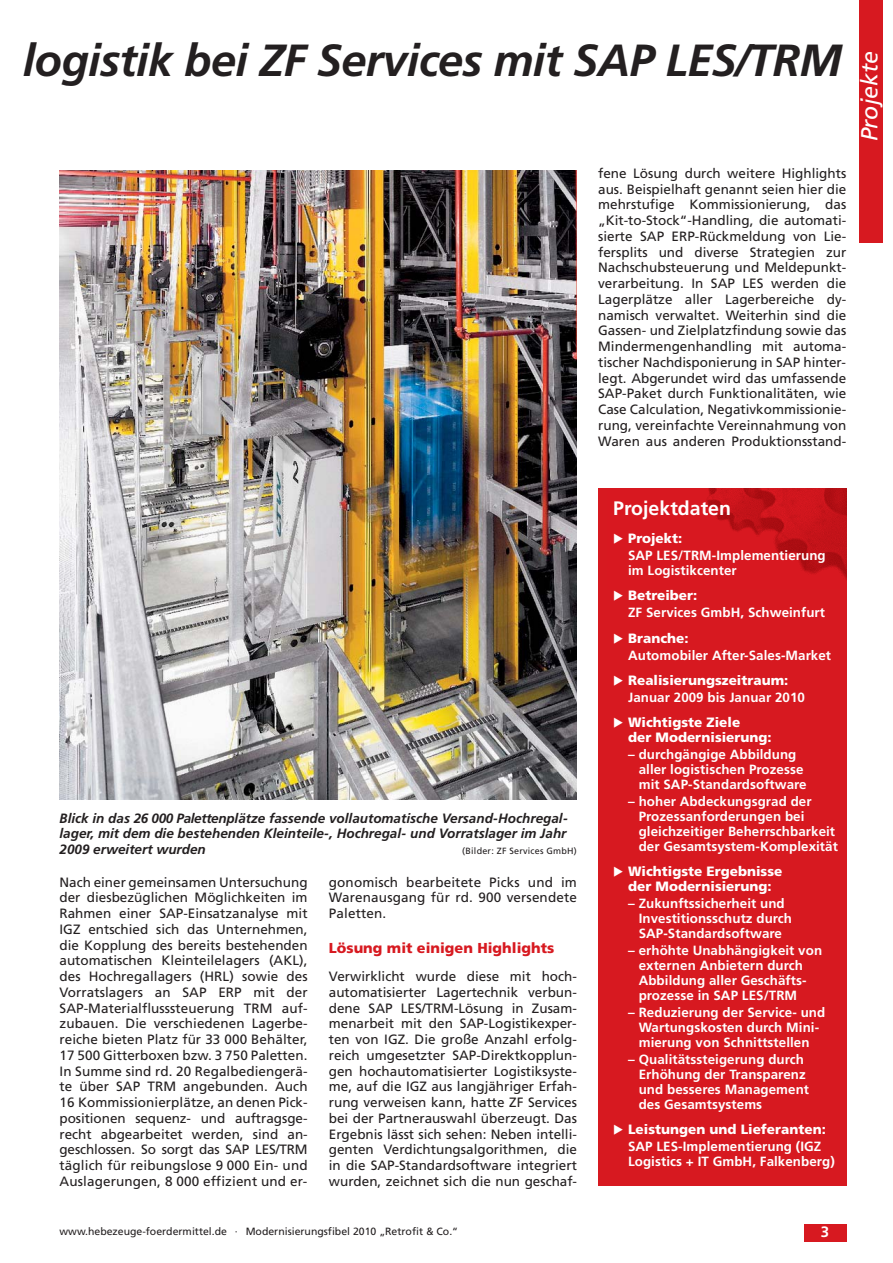
<style>
.page{position:relative;width:893px;height:1263px;background:#fff}
.page>*{position:absolute;margin:0;border:0;box-sizing:border-box;transform-origin:0 0}
.t1{font:italic 700 45px "Frutiger LT Std";letter-spacing:-.015em;color:#231f20}
.t2{font:italic 23.25px "Frutiger LT Std";color:#fff}
.t3{font:700 19.5px "Frutiger LT Std";color:#fff}
.t4{font:700 15px "Frutiger LT Std";color:#fff}
.t5{font:900 14.4px "Frutiger LT Std";color:#d71920}
.t6{font:13.5px/15.8px "Frutiger LT Std";color:#231f20;text-align:justify}
.t7{font:italic 700 13.5px/15.8px "Frutiger LT Std";color:#231f20;text-align:justify}
.t8{font:900 13.5px/15px "Frutiger LT Std";color:#fff}
.t9{font:700 13.35px/15px "Frutiger LT Std";letter-spacing:.005em;color:#fff}
.t10{font:10.5px "Frutiger LT Std";color:#231f20}
.t11{font:9px "Frutiger LT Std";letter-spacing:.025em;color:#231f20}
</style>
<div class="page">
<div style="left:859px;top:0;width:23px;height:242px;background:#d71920"></div>
<div style="left:804px;top:1225px;width:42px;height:17px;background:#d71920"></div>
<div style="left:598px;top:489px;width:248px;height:697px;background:#d71920"></div>
<img style="left:707px;top:489px;width:139px;height:90px">
<img style="left:60px;top:170px;width:517px;height:629px">
<h1 class="t1" style="left:23px;top:43px;width:820px">logistik bei ZF Services mit SAP LES/TRM</h1>
<p class="t6" style="left:598px;top:166px;width:250px">fene Lösung durch weitere Highlights aus. Beispielhaft genannt seien hier die mehrstufige Kommissionierung, das „Kit-to-Stock“-Handling, die automati&shy;sierte SAP ERP-Rückmeldung von Lie&shy;fersplits und diverse Strategien zur Nachschubsteuerung und Meldepunkt&shy;verarbeitung. In SAP LES werden die Lagerplätze aller Lagerbereiche dy&shy;namisch verwaltet. Weiterhin sind die Gassen- und Zielplatzfindung sowie das Mindermengenhandling mit automa&shy;tischer Nachdisponierung in SAP hinter&shy;legt. Abgerundet wird das umfassende SAP-Paket durch Funktionalitäten, wie Case Calculation, Negativkommissionie&shy;rung, vereinfachte Vereinnahmung von Waren aus anderen Produktionsstand-</p>
<h2 class="t2" style="left:858px;top:141px;width:92px;rotate:-90deg">Projekte</h2>
<h3 class="t3" style="left:613px;top:501px;width:119px">Projektdaten</h3>
<p class="t8" style="left:613px;top:532px;width:71px">◆ Projekt:</p>
<p class="t9" style="left:628px;top:549px;width:199px">SAP LES/TRM-Implementierung im Logistikcenter</p>
<p class="t8" style="left:613px;top:589px;width:86px">◆ Betreiber:</p>
<p class="t9" style="left:628px;top:606px;width:198px">ZF Services GmbH, Schweinfurt</p>
<p class="t8" style="left:613px;top:632px;width:77px">◆ Branche:</p>
<p class="t9" style="left:628px;top:649px;width:204px">Automobiler After-Sales-Market</p>
<p class="t8" style="left:613px;top:674px;width:177px">◆ Realisierungszeitraum:</p>
<p class="t9" style="left:628px;top:691px;width:178px">Januar 2009 bis Januar 2010</p>
<p class="t8" style="left:628px;top:716px;width:145px;text-indent:-15px">◆ Wichtigste Ziele<br>der Modernisierung:</p>
<p class="t9" style="left:639px;top:748px;width:169px;text-indent:-11px">– durchgängige Abbildung aller logistischen Prozesse mit SAP-Standardsoftware</p>
<p class="t9" style="left:639px;top:795px;width:201px;text-indent:-11px">– hoher Abdeckungsgrad der<br>Prozessanforderungen bei gleichzeitiger Beherrschbarkeit der Gesamtsystem-Komplexität</p>
<p class="t8" style="left:613px;top:865px;width:171px;text-align:center">◆ Wichtigste Ergebnisse der Modernisierung:</p>
<p class="t9" style="left:639px;top:897px;width:155px;text-indent:-11px">– Zukunftssicherheit und<br>Investitionsschutz durch<br>SAP-Standardsoftware</p>
<p class="t9" style="left:639px;top:944px;width:185px;text-indent:-11px">– erhöhte Unabhängigkeit von externen Anbietern durch<br>Abbildung aller Geschäfts&shy;prozesse in SAP LES/TRM</p>
<p class="t9" style="left:628px;top:1006px;width:199px;text-align:center">– Reduzierung der Service- und<br>Wartungskosten durch Mini&shy;mierung von Schnittstellen</p>
<p class="t9" style="left:639px;top:1053px;width:172px;text-indent:-11px">– Qualitätssteigerung durch<br>Erhöhung der Transparenz und besseres Management des Gesamtsystems</p>
<p class="t8" style="left:613px;top:1123px;width:214px">◆ Leistungen und Lieferanten:</p>
<p class="t9" style="left:628px;top:1140px;width:208px">SAP LES-Implementierung (IGZ<br>Logistics + IT GmbH, Falkenberg)</p>
<p class="t7" style="left:60px;top:811px;width:510px">Blick in das 26 000 Palettenplätze fassende vollautomatische Versand-Hochregal&shy;lager, mit dem die bestehenden Kleinteile-, Hochregal- und Vorratslager im Jahr 2009 erweitert wurden</p>
<p class="t11" style="left:462px;top:847px;width:116px">(Bilder: ZF Services GmbH)</p>
<p class="t6" style="left:329px;top:875px;width:250px">gonomisch bearbeitete Picks und im Warenausgang für rd. 900 versendete Paletten.</p>
<p class="t5" style="left:329px;top:942px;width:227px">Lösung mit einigen Highlights</p>
<p class="t6" style="left:329px;top:970px;width:250px">Verwirklicht wurde diese mit hoch&shy;automatisierter Lagertechnik verbun&shy;dene SAP LES/TRM-Lösung in Zusam&shy;menarbeit mit den SAP-Logistikexper&shy;ten von IGZ. Die große Anzahl erfolg&shy;reich umgesetzter SAP-Direktkopplun&shy;gen hochautomatisierter Logistiksyste&shy;me, auf die IGZ aus langjähriger Erfah&shy;rung verweisen kann, hatte ZF Services bei der Partnerauswahl überzeugt. Das Ergebnis lässt sich sehen: Neben intelli&shy;genten Verdichtungsalgorithmen, die in die SAP-Standardsoftware integriert wurden, zeichnet sich die nun geschaf-</p>
<p class="t6" style="left:60px;top:875px;width:250px">Nach einer gemeinsamen Untersuchung der diesbezüglichen Möglichkeiten im Rahmen einer SAP-Einsatzanalyse mit IGZ entschied sich das Unternehmen, die Kopplung des bereits bestehenden automatischen Kleinteilelagers (AKL), des Hochregallagers (HRL) sowie des Vorratslagers an SAP ERP mit der SAP-Materialflusssteuerung TRM auf&shy;zubauen. Die verschiedenen Lagerbe&shy;reiche bieten Platz für 33 000 Behälter, 17 500 Gitterboxen bzw. 3 750 Paletten.<br>In Summe sind rd. 20 Regalbediengerä&shy;te über SAP TRM angebunden. Auch 16 Kommissionierplätze, an denen Pick&shy;positionen sequenz- und auftragsge&shy;recht abgearbeitet werden, sind an&shy;geschlossen. So sorgt das SAP LES/TRM täglich für reibungslose 9 000 Ein- und Auslagerungen, 8 000 effizient und er-</p>
<p class="t10" style="left:60px;top:1227px;width:400px">www.hebezeuge-foerdermittel.de · Modernisierungsfibel 2010 „Retrofit &amp; Co.“</p>
<p class="t4" style="left:821px;top:1226px;width:10px">3</p>
</div>
